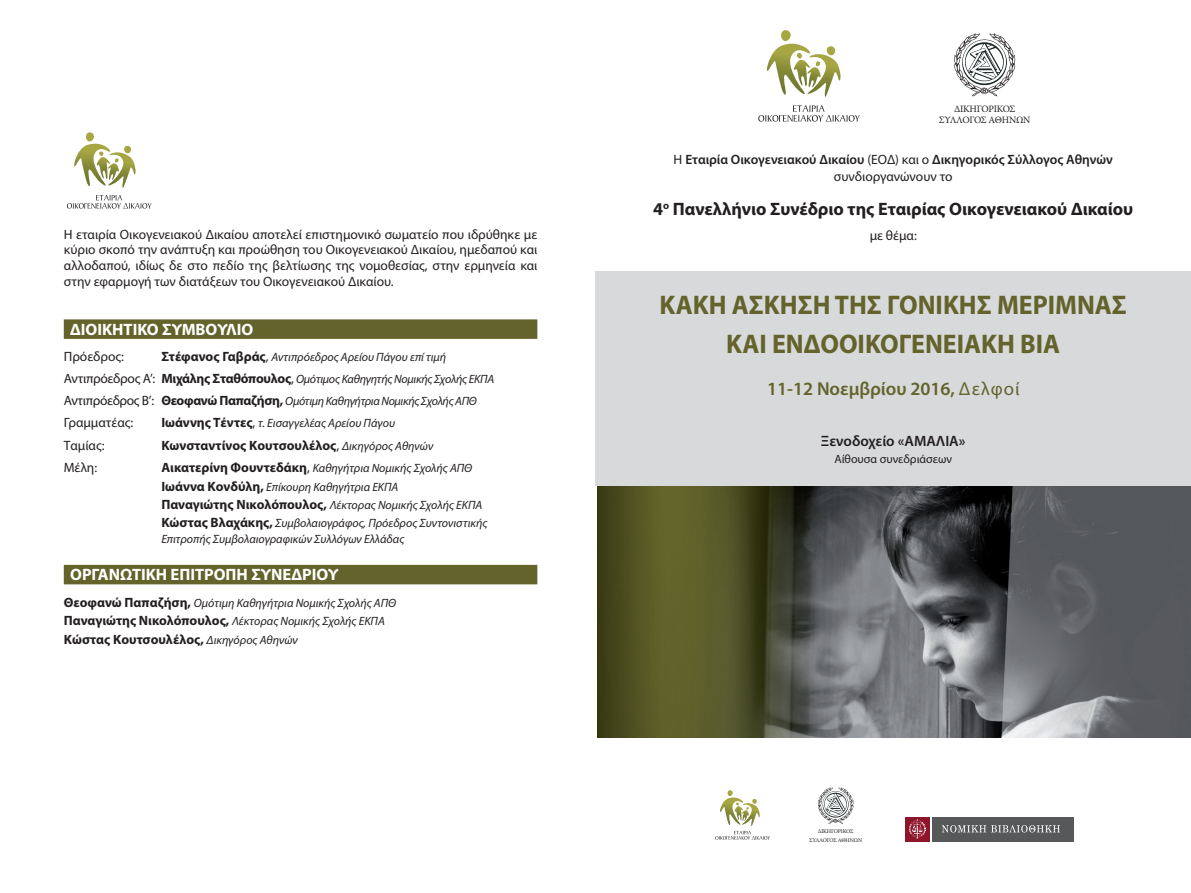
<style>
.page{position:relative;width:1191px;height:893px;background:#fff}
.page>*{position:absolute;margin:0;border:0;box-sizing:border-box;transform-origin:0 0}
.t1{font:700 27px/39px "Myriad Pro";color:#63632b;text-align:center;scale:.96 1}
.t2{font:600 18.75px "Myriad Pro";color:#63632b}
.t3{font:700 18px "Myriad Pro";color:#231f20}
.t4{font:700 16.5px "Myriad Pro";color:#fff}
.t5{font:600 15px "Myriad Pro";color:#231f20}
.t6{font:13.5px/15.8px "Myriad Pro";color:#231f20;text-align:justify}
.t7{font:600 13.5px/16.5px "Myriad Pro";color:#231f20;text-align:center}
.t8{font:700 13.5px "Myriad Pro";color:#231f20}
.t9{font:italic 12px/18.3px "Myriad Pro";color:#231f20}
.t10{font:italic 12px/22.2px "Myriad Pro";letter-spacing:-.02em;color:#231f20}
.t11{font:12px "Myriad Pro";color:#231f20}
.t12{font:9.75px/10.5px "Minion Pro";letter-spacing:-.03em;color:#231f20;text-align:center}
.t13{font:5.7px/8.1px "Minion Pro";letter-spacing:-.03em;color:#231f20;text-align:center}
.s1{font-weight:400}
.s2{font-weight:700;font-style:normal;font-size:13.5px}
.s3{font-style:normal;font-size:13.5px}
.s4{font-weight:400;font-style:italic;font-size:12px}
</style>
<div class="page">
<img style="left:596px;top:485px;width:595px;height:252px">
<div style="left:595px;top:271px;width:596px;height:214px;background:#d8d9db"></div>
<svg style="left:67px;top:132px;width:85px;height:77px"></svg>
<div style="left:64px;top:319px;width:473px;height:20px;background:#63632b"></div>
<div style="left:64px;top:565px;width:473px;height:19px;background:#63632b"></div>
<svg style="left:767px;top:30px;width:73px;height:67px"></svg>
<svg style="left:758px;top:105px;width:101px;height:17px"></svg>
<svg style="left:954px;top:33px;width:61px;height:63px"></svg>
<div style="left:905px;top:817px;width:25px;height:25px;background:#8f152a"></div>
<svg style="left:909px;top:819px;width:17px;height:19px"></svg>
<div style="left:931px;top:817px;width:142px;height:25px;background:#57585a"></div>
<svg style="left:942px;top:825px;width:118px;height:7px"></svg>
<svg style="left:715px;top:790px;width:55px;height:50px"></svg>
<svg style="left:818px;top:787px;width:35px;height:37px"></svg>
<p class="t12" style="left:939px;top:104px;width:93px">ΔΙΚΗΓΟΡΙΚΟΣ<br>ΣΥΛΛΟΓΟΣ ΑΘΗΝΩΝ</p>
<p class="t7" style="left:673px;top:151px;width:441px"><span class="s1">Η</span> Εταιρία Οικογενειακού Δικαίου <span class="s1">(ΕΟΔ) και ο</span> Δικηγορικός Σύλλογος Αθηνών <span class="s1">συνδιοργανώνουν το</span></p>
<h3 class="t3" style="left:653px;top:197px;width:481px">4<sup>ο</sup> Πανελλήνιο Συνέδριο της Εταιρίας Οικογενειακού Δικαίου</h3>
<p class="t6" style="left:64px;top:226px;width:475px">Η εταιρία Οικογενειακού Δικαίου αποτελεί επιστημονικό σωματείο που ιδρύθηκε με</p>
<p class="t6" style="left:869px;top:227px;width:49px">με θέμα:</p>
<p class="t6" style="left:64px;top:242px;width:475px">κύριο σκοπό την ανάπτυξη και προώθηση του Οικογενειακού Δικαίου, ημεδαπού και αλλοδαπού, ιδίως δε στο πεδίο της βελτίωσης της νομοθεσίας, στην ερμηνεία και στην εφαρμογή των διατάξεων του Οικογενειακού Δικαίου.</p>
<h3 class="t4" style="left:70px;top:318px;width:185px">ΔΙΟΙΚΗΤΙΚΟ ΣΥΜΒΟΥΛΙΟ</h3>
<p class="t6" style="left:64px;top:348px;width:62px">Πρόεδρος:</p>
<h1 class="t1" style="left:659px;top:284px;width:488px">ΚΑΚΗ ΑΣΚΗΣΗ ΤΗΣ ΓΟΝΙΚΗΣ ΜΕΡΙΜΝΑΣ<br>ΚΑΙ ΕΝΔΟΟΙΚΟΓΕΝΕΙΑΚΗ ΒΙΑ</h1>
<h2 class="t2" style="left:767px;top:377px;width:254px">11-12 Νοεμβρίου 2016, <span class="s1">Δελφοί</span></h2>
<p class="t5" style="left:821px;top:431px;width:146px">Ξενοδοχείο «ΑΜΑΛΙΑ»</p>
<p class="t11" style="left:834px;top:451px;width:119px">Αίθουσα συνεδριάσεων</p>
<p class="t10" style="left:64px;top:346px;width:432px;text-indent:97px"><span class="s2">Στέφανος Γαβράς</span><span class="s3">,</span> Αντιπρόεδρος Αρείου Πάγου επί τιμή<br><span class="s3">Αντιπρόεδρος A’:</span> <span class="s2">Μιχάλης Σταθόπουλος</span><span class="s3">,</span> Ομότιμος Καθηγητής Νομικής Σχολής ΕΚΠΑ<br><span class="s3">Αντιπρόεδρος B’:</span> <span class="s2">Θεοφανώ Παπαζήση,</span> Ομότιμη Καθηγήτρια Νομικής Σχολής ΑΠΘ</p>
<p class="t6" style="left:64px;top:415px;width:71px">Γραμματέας:</p>
<p class="t9" style="left:161px;top:414px;width:235px"><span class="s2">Ιωάννης Τέντες</span><span class="s3">,</span> τ. Εισαγγελέας Αρείου Πάγου</p>
<p class="t6" style="left:64px;top:437px;width:42px">Ταμίας:</p>
<p class="t8" style="left:161px;top:436px;width:273px">Κωνσταντίνος Κουτσουλέλος<span class="s1">,</span> <span class="s4">Δικηγόρος Αθηνών</span></p>
<p class="t6" style="left:64px;top:460px;width:35px">Μέλη:</p>
<p class="t9" style="left:161px;top:459px;width:327px"><span class="s2">Αικατερίνη Φουντεδάκη</span><span class="s3">,</span> Καθηγήτρια Νομικής Σχολής ΑΠΘ <span class="s2">Ιωάννα Κονδύλη,</span> Επίκουρη Καθηγήτρια ΕΚΠΑ<br><span class="s2">Παναγιώτης Νικολόπουλος,</span> Λέκτορας Νομικής Σχολής ΕΚΠΑ <span class="s2">Κώστας Βλαχάκης,</span> Συμβολαιογράφος, Πρόεδρος Συντονιστικής</p>
<p class="t9" style="left:161px;top:530px;width:244px">Επιτροπής Συμβολαιογραφικών Συλλόγων Ελλάδας</p>
<h3 class="t4" style="left:70px;top:564px;width:270px">ΟΡΓΑΝΩΤΙΚΗ ΕΠΙΤΡΟΠΗ ΣΥΝΕΔΡΙΟΥ</h3>
<p class="t9" style="left:64px;top:594px;width:334px"><span class="s2">Θεοφανώ Παπαζήση,</span> Ομότιμη Καθηγήτρια Νομικής Σχολής ΑΠΘ<br><span class="s2">Παναγιώτης Νικολόπουλος,</span> Λέκτορας Νομικής Σχολής ΕΚΠΑ</p>
<p class="t8" style="left:64px;top:630px;width:236px">Κώστας Κουτσουλέλος, <span class="s4">Δικηγόρος Αθηνών</span></p>
<p class="t13" style="left:809px;top:828px;width:55px">ΔΙΚΗΓΟΡΙΚΟΣ<br>ΣΥΛΛΟΓΟΣ ΑΘΗΝΩΝ</p>
</div>
